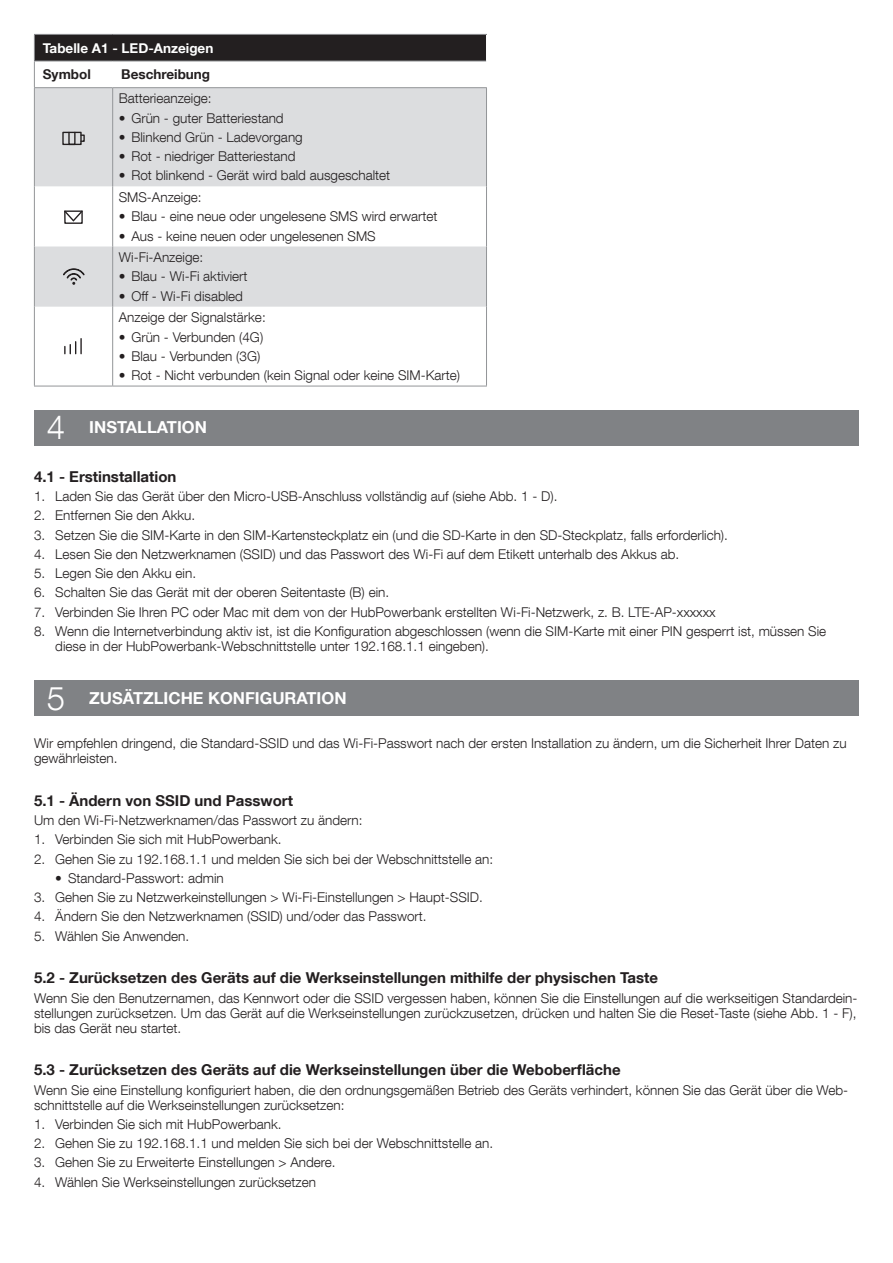
<style>
.page{position:relative;width:893px;height:1263px;background:#fff}
.page>*{position:absolute;margin:0;border:0;box-sizing:border-box;transform-origin:0 0}
.t1{font:700 16.5px "Helvetica Neue LT Com";color:#fff}
.t2{font:700 15px "Helvetica Neue LT Com";color:#231f20}
.t3{font:300 13.5px/15px "Helvetica Neue LT Com";color:#231f20}
.table-header{font:700 13.5px "Helvetica Neue LT Com";color:#fff}
.table-subheader{font:700 13.5px "Helvetica Neue LT Com";color:#231f20}
.s1{font-weight:300;font-size:33px}
</style>
<div class="page">
<div style="left:34px;top:34px;width:452px;height:27px;background:#231f20"></div>
<svg style="left:35px;top:88px;width:451px;height:219px;fill:#dcdddf"></svg>
<hr style="left:34px;top:386px;width:79px;height:1px;background:#939598">
<hr style="left:113px;top:386px;width:374px;height:1px;background:#939598">
<hr style="left:112px;top:88px;width:1px;height:98px;background:#939598">
<hr style="left:34px;top:186px;width:1px;height:60px;background:#939598">
<hr style="left:112px;top:186px;width:1px;height:60px;background:#939598">
<hr style="left:486px;top:186px;width:1px;height:60px;background:#939598">
<hr style="left:34px;top:246px;width:1px;height:61px;background:#939598">
<hr style="left:112px;top:246px;width:1px;height:61px;background:#939598">
<hr style="left:486px;top:246px;width:1px;height:61px;background:#939598">
<hr style="left:34px;top:307px;width:1px;height:79px;background:#939598">
<hr style="left:112px;top:307px;width:1px;height:79px;background:#939598">
<hr style="left:486px;top:307px;width:1px;height:79px;background:#939598">
<hr style="left:34px;top:88px;width:1px;height:98px;background:#939598">
<hr style="left:486px;top:88px;width:1px;height:98px;background:#939598">
<hr style="left:34px;top:87px;width:79px;height:1px;background:#939598">
<hr style="left:113px;top:87px;width:374px;height:1px;background:#939598">
<hr style="left:34px;top:34px;width:79px;height:1px;background:#939598">
<hr style="left:113px;top:34px;width:374px;height:1px;background:#939598">
<hr style="left:34px;top:61px;width:79px;height:1px;background:#939598">
<svg style="left:34px;top:35px;width:1px;height:52px"></svg>
<hr style="left:113px;top:61px;width:373px;height:1px;background:#939598">
<div style="left:62px;top:132px;width:20px;height:13px;border:1px solid #231f20"></div>
<div style="left:68px;top:132px;width:8px;height:13px;border:1px solid #231f20"></div>
<div style="left:80px;top:134px;width:5px;height:8px;border:1px solid #231f20"></div>
<svg style="left:63px;top:209px;width:21px;height:16px"></svg>
<svg style="left:63px;top:268px;width:22px;height:17px"></svg>
<svg style="left:64px;top:339px;width:18px;height:15px"></svg>
<div style="left:34px;top:410px;width:825px;height:35px;background:#808285"></div>
<div style="left:34px;top:680px;width:825px;height:35px;background:#808285"></div>
<p class="table-header" style="left:43px;top:39px;width:172px">Tabelle A1 - LED-Anzeigen</p>
<p class="table-subheader" style="left:43px;top:66px;width:49px">Symbol</p>
<p class="table-subheader" style="left:121px;top:66px;width:91px">Beschreibung</p>
<p class="t3" style="left:119px;top:91px;width:95px">Batterieanzeige:</p>
<p class="t3" style="left:119px;top:110px;width:167px">• Grün - guter Batteriestand</p>
<p class="t3" style="left:119px;top:129px;width:186px">• Blinkend Grün - Ladevorgang</p>
<p class="t3" style="left:119px;top:148px;width:178px">• Rot - niedriger Batteriestand</p>
<p class="t3" style="left:119px;top:168px;width:273px">• Rot blinkend - Gerät wird bald ausgeschaltet</p>
<p class="t3" style="left:119px;top:189px;width:85px">SMS-Anzeige:</p>
<p class="t3" style="left:119px;top:209px;width:320px">• Blau - eine neue oder ungelesene SMS wird erwartet</p>
<p class="t3" style="left:119px;top:228px;width:259px">• Aus - keine neuen oder ungelesenen SMS</p>
<p class="t3" style="left:119px;top:250px;width:86px">Wi-Fi-Anzeige:</p>
<p class="t3" style="left:119px;top:269px;width:130px">• Blau - Wi-Fi aktiviert</p>
<p class="t3" style="left:119px;top:288px;width:126px">• Off - Wi-Fi disabled</p>
<p class="t3" style="left:119px;top:310px;width:149px">Anzeige der Signalstärke:</p>
<p class="t3" style="left:119px;top:329px;width:146px">• Grün - Verbunden (4G)</p>
<p class="t3" style="left:119px;top:348px;width:143px">• Blau - Verbunden (3G)</p>
<p class="t3" style="left:119px;top:367px;width:343px">• Rot - Nicht verbunden (kein Signal oder keine SIM-Karte)</p>
<p class="t1" style="left:47px;top:417px;width:162px"><span class="s1">4</span> INSTALLATION</p>
<p class="t2" style="left:34px;top:467px;width:144px">4.1 - Erstinstallation</p>
<p class="t3" style="left:34px;top:488px;width:525px">1. Laden Sie das Gerät über den Micro-USB-Anschluss vollständig auf (siehe Abb. 1 - D).</p>
<p class="t3" style="left:34px;top:508px;width:163px">2. Entfernen Sie den Akku.</p>
<p class="t3" style="left:34px;top:527px;width:695px">3. Setzen Sie die SIM-Karte in den SIM-Kartensteckplatz ein (und die SD-Karte in den SD-Steckplatz, falls erforderlich).</p>
<p class="t3" style="left:34px;top:546px;width:647px">4. Lesen Sie den Netzwerknamen (SSID) und das Passwort des Wi-Fi auf dem Etikett unterhalb des Akkus ab.</p>
<p class="t3" style="left:34px;top:565px;width:164px">5. Legen Sie den Akku ein.</p>
<p class="t3" style="left:34px;top:585px;width:357px">6. Schalten Sie das Gerät mit der oberen Seitentaste (B) ein.</p>
<p class="t3" style="left:34px;top:604px;width:683px">7. Verbinden Sie Ihren PC oder Mac mit dem von der HubPowerbank erstellten Wi-Fi-Netzwerk, z. B. LTE-AP-xxxxxx</p>
<p class="t3" style="left:55px;top:623px;width:772px;text-indent:-21px">8. Wenn die Internetverbindung aktiv ist, ist die Konfiguration abgeschlossen (wenn die SIM-Karte mit einer PIN gesperrt ist, müssen Sie diese in der HubPowerbank-Webschnittstelle unter 192.168.1.1 eingeben).</p>
<p class="t1" style="left:47px;top:687px;width:301px"><span class="s1">5</span> ZUSÄTZLICHE KONFIGURATION</p>
<p class="t3" style="left:34px;top:735px;width:814px">Wir empfehlen dringend, die Standard-SSID und das Wi-Fi-Passwort nach der ersten Installation zu ändern, um die Sicherheit Ihrer Daten zu gewährleisten.</p>
<p class="t2" style="left:34px;top:791px;width:260px">5.1 - Ändern von SSID und Passwort</p>
<p class="t3" style="left:34px;top:812px;width:330px">Um den Wi-Fi-Netzwerknamen/das Passwort zu ändern:</p>
<p class="t3" style="left:34px;top:832px;width:249px">1. Verbinden Sie sich mit HubPowerbank.</p>
<p class="t3" style="left:34px;top:851px;width:461px">2. Gehen Sie zu 192.168.1.1 und melden Sie sich bei der Webschnittstelle an:</p>
<p class="t3" style="left:55px;top:870px;width:170px">• Standard-Passwort: admin</p>
<p class="t3" style="left:34px;top:889px;width:450px">3. Gehen Sie zu Netzwerkeinstellungen &gt; Wi-Fi-Einstellungen &gt; Haupt-SSID.</p>
<p class="t3" style="left:34px;top:909px;width:394px">4. Ändern Sie den Netzwerknamen (SSID) und/oder das Passwort.</p>
<p class="t3" style="left:34px;top:928px;width:157px">5. Wählen Sie Anwenden.</p>
<p class="t2" style="left:34px;top:968px;width:626px">5.2 - Zurücksetzen des Geräts auf die Werkseinstellungen mithilfe der physischen Taste</p>
<p class="t3" style="left:34px;top:990px;width:825px;text-align:justify">Wenn Sie den Benutzernamen, das Kennwort oder die SSID vergessen haben, können Sie die Einstellungen auf die werkseitigen Standardein&shy;stellungen zurücksetzen. Um das Gerät auf die Werkseinstellungen zurückzusetzen, drücken und halten Sie die Reset-Taste (siehe Abb. 1 - F), bis das Gerät neu startet.</p>
<p class="t2" style="left:34px;top:1060px;width:588px">5.3 - Zurücksetzen des Geräts auf die Werkseinstellungen über die Weboberfläche</p>
<p class="t3" style="left:34px;top:1082px;width:816px">Wenn Sie eine Einstellung konfiguriert haben, die den ordnungsgemäßen Betrieb des Geräts verhindert, können Sie das Gerät über die Web&shy;schnittstelle auf die Werkseinstellungen zurücksetzen:</p>
<p class="t3" style="left:34px;top:1116px;width:249px">1. Verbinden Sie sich mit HubPowerbank.</p>
<p class="t3" style="left:34px;top:1135px;width:461px">2. Gehen Sie zu 192.168.1.1 und melden Sie sich bei der Webschnittstelle an.</p>
<p class="t3" style="left:34px;top:1155px;width:303px">3. Gehen Sie zu Erweiterte Einstellungen &gt; Andere.</p>
<p class="t3" style="left:34px;top:1174px;width:284px">4. Wählen Sie Werkseinstellungen zurücksetzen</p>
</div>
